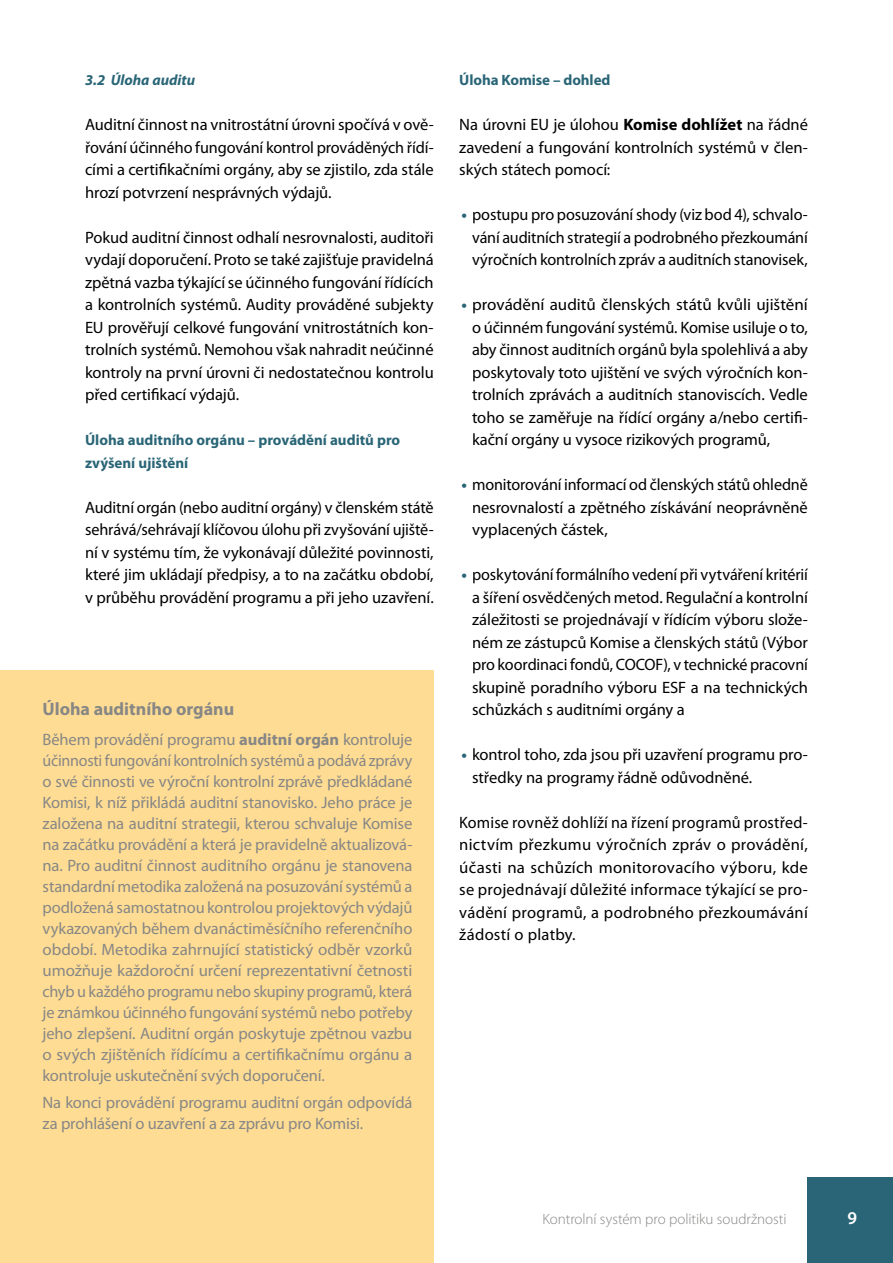
<style>
.page{position:relative;width:893px;height:1263px;background:#fff}
.page>*{position:absolute;margin:0;border:0;box-sizing:border-box;transform-origin:0 0}
.t1{font:700 18px "Myriad Pro";color:#878786}
.t2{font:600 18px "Myriad Pro";color:#fff}
.t3{font:16.5px/22.5px "Myriad Pro";letter-spacing:-.005em;color:#000;text-align:justify}
.t4{font:16.5px/21px "Myriad Pro";letter-spacing:-.01em;color:#878786;text-align:justify}
.t5{font:700 15px/22.5px "Myriad Pro";color:#296576}
.t6{font:300 15px "Myriad Pro";color:#878786}
.t7{font:italic 700 15px "Myriad Pro";color:#296576}
.s1{font-weight:700}
.s2{font-weight:700;color:#296576}
</style>
<div class="page">
<div style="left:0;top:670px;width:434px;height:593px;background:#ffdc93"></div>
<div style="left:808px;top:1178px;width:85px;height:85px;background:#296576"></div>
<p class="t7" style="left:85px;top:72px;width:112px">3.2 Úloha auditu</p>
<p class="t3" style="left:85px;top:114px;width:350px">Auditní činnost na vnitrostátní úrovni spočívá v ově&shy;řování účinného fungování kontrol prováděných řídí&shy;cími a certifikačními orgány, aby se zjistilo, zda stále hrozí potvrzení nesprávných výdajů.</p>
<p class="t3" style="left:85px;top:226px;width:350px">Pokud auditní činnost odhalí nesrovnalosti, auditoři vydají doporučení. Proto se také zajišťuje pravidelná zpětná vazba týkající se účinného fungování řídících a kontrolních systémů. Audity prováděné subjekty EU prověřují celkové fungování vnitrostátních kon&shy;trolních systémů. Nemohou však nahradit neúčinné kontroly na první úrovni či nedostatečnou kontrolu před certifikací výdajů.</p>
<p class="t5" style="left:85px;top:429px;width:317px">Úloha auditního orgánu – provádění auditů pro zvýšení ujištění</p>
<p class="t3" style="left:85px;top:496px;width:350px">Auditní orgán (nebo auditní orgány) v členském státě sehrává/sehrávají klíčovou úlohu při zvyšování ujiště&shy;ní v systému tím, že vykonávají důležité povinnosti, které jim ukládají předpisy, a to na začátku období, v průběhu provádění programu a při jeho uzavření.</p>
<p class="t1" style="left:43px;top:699px;width:193px">Úloha auditního orgánu</p>
<p class="t4" style="left:43px;top:729px;width:371px">Během provádění programu <span class="s1">auditní orgán</span> kontroluje účinnosti fungování kontrolních systémů a podává zprávy o své činnosti ve výroční kontrolní zprávě předkládané Komisi, k níž přikládá auditní stanovisko. Jeho práce je založena na auditní strategii, kterou schvaluje Komise na začátku provádění a která je pravidelně aktualizová&shy;na. Pro auditní činnost auditního orgánu je stanovena standardní metodika založená na posuzování systémů a podložená samostatnou kontrolou projektových výdajů vykazovaných během dvanáctiměsíčního referenčního období. Metodika zahrnující statistický odběr vzorků umožňuje každoroční určení reprezentativní četnosti chyb u každého programu nebo skupiny programů, která je známkou účinného fungování systémů nebo potřeby jeho zlepšení. Auditní orgán poskytuje zpětnou vazbu o svých zjištěních řídícímu a certifikačnímu orgánu a kontroluje uskutečnění svých doporučení.</p>
<p class="t4" style="left:43px;top:1092px;width:371px">Na konci provádění programu auditní orgán odpovídá za prohlášení o uzavření a za zprávu pro Komisi.</p>
<p class="t5" style="left:459px;top:69px;width:153px">Úloha Komise – dohled</p>
<p class="t3" style="left:459px;top:114px;width:350px">Na úrovni EU je úlohou <span class="s1">Komise dohlížet</span> na řádné zavedení a fungování kontrolních systémů v člen&shy;ských státech pomocí:</p>
<p class="t3" style="left:472px;top:204px;width:337px;text-indent:-11px"><span class="s2">•</span> postupu pro posuzování shody (viz bod 4), schvalo&shy;vání auditních strategií a podrobného přezkoumání výročních kontrolních zpráv a auditních stanovisek,</p>
<p class="t3" style="left:472px;top:294px;width:337px;text-indent:-11px"><span class="s2">•</span> provádění auditů členských států kvůli ujištění o účinném fungování systémů. Komise usiluje o to, aby činnost auditních orgánů byla spolehlivá a aby poskytovaly toto ujištění ve svých výročních kon&shy;trolních zprávách a auditních stanoviscích. Vedle toho se zaměřuje na řídící orgány a/nebo certifi&shy;kační orgány u vysoce rizikových programů,</p>
<p class="t3" style="left:472px;top:474px;width:337px;text-indent:-11px"><span class="s2">•</span> monitorování informací od členských států ohledně nesrovnalostí a zpětného získávání neoprávněně vyplacených částek,</p>
<p class="t3" style="left:472px;top:564px;width:337px;text-indent:-11px"><span class="s2">•</span> poskytování formálního vedení při vytváření kritérií a šíření osvědčených metod. Regulační a kontrolní záležitosti se projednávají v řídícím výboru slože&shy;ném ze zástupců Komise a členských států (Výbor pro koordinaci fondů, COCOF), v technické pracovní skupině poradního výboru ESF a na technických schůzkách s auditními orgány a</p>
<p class="t3" style="left:472px;top:744px;width:337px;text-indent:-11px"><span class="s2">•</span> kontrol toho, zda jsou při uzavření programu pro&shy;středky na programy řádně odůvodněné.</p>
<p class="t3" style="left:459px;top:811px;width:350px">Komise rovněž dohlíží na řízení programů prostřed&shy;nictvím přezkumu výročních zpráv o provádění, účasti na schůzích monitorovacího výboru, kde se projednávají důležité informace týkající se pro&shy;vádění programů, a podrobného přezkoumávání žádostí o platby.</p>
<p class="t6" style="left:543px;top:1210px;width:246px">Kontrolní systém pro politiku soudržnosti</p>
<p class="t2" style="left:848px;top:1208px;width:11px">9</p>
</div>
